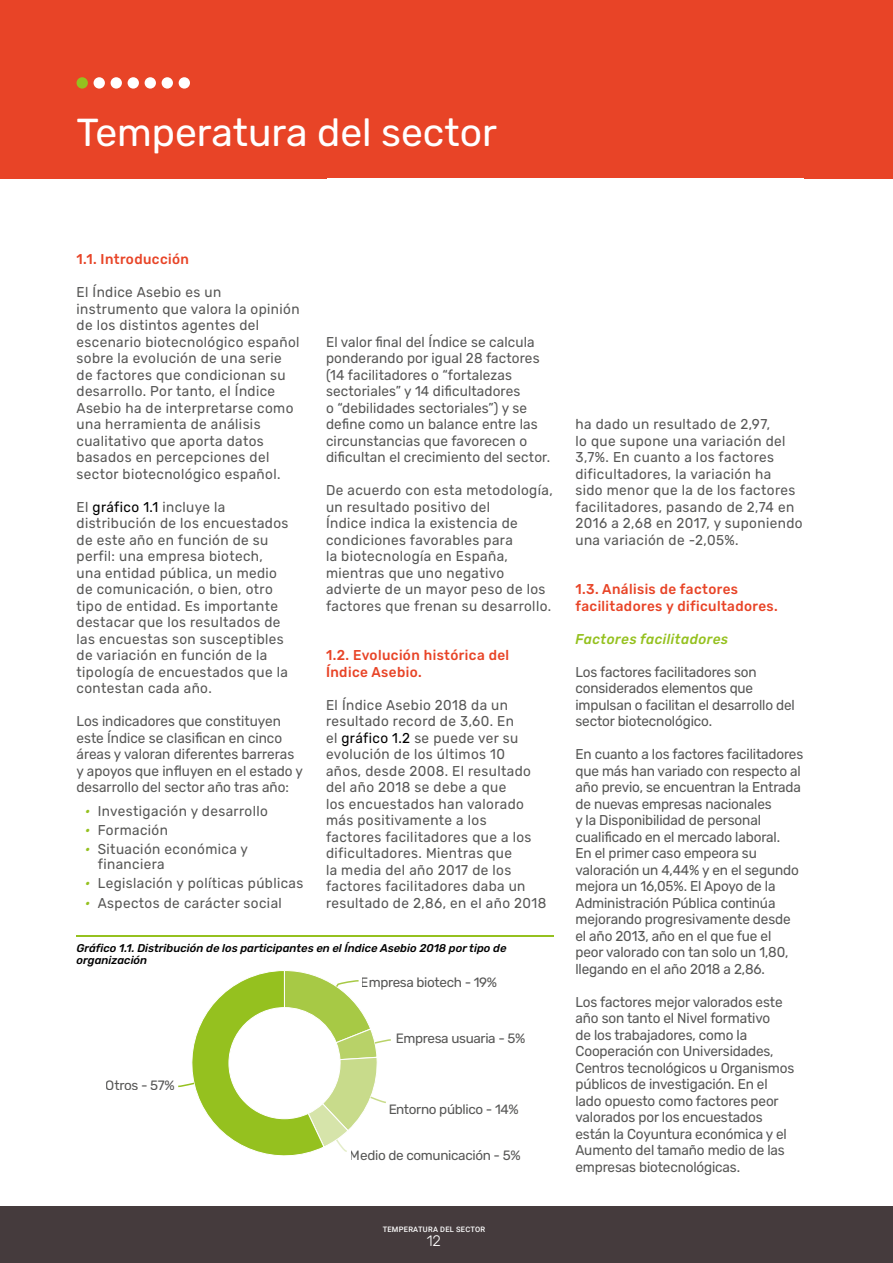
<style>
.page{position:relative;width:893px;height:1263px;background:#fff}
.page>*{position:absolute;margin:0;border:0;box-sizing:border-box;transform-origin:0 0}
.Título_capítulo_-_pá{font:39px "Rubik";color:#fff}
.t1{font:300 15px "Rubik";color:#fff}
.Texto_base{font:14.25px/16.5px "Rubik";letter-spacing:.025em;color:#575756;scale:.95 1}
.Texto_base-2{font:14.25px/16.5px "Rubik";letter-spacing:-.01em;color:#575756;scale:.95 1}
.Texto_base-3{font:14.25px/16.5px "Rubik";color:#575756;scale:.95 1}
.subcapítulo{font:500 14.25px/16.5px "Rubik";letter-spacing:.03em;color:#e84427;scale:.95 1}
.Texto_base-4{font:italic 500 14.25px "Rubik";letter-spacing:.03em;color:#95c11f;scale:.95 1}
.t2{font:13.5px "Rubik";letter-spacing:-.025em;color:#575756}
.pie_de_foto{font:italic 500 11.25px/12px "Rubik";color:#000}
.t3{font:500 7.5px "Roboto";letter-spacing:.035em;color:#fff}
.s1{color:#000}
.s2{font-weight:500;font-style:italic;color:#95c11f}
</style>
<div class="page">
<div style="left:0;top:1206px;width:893px;height:57px;background:#453b3d"></div>
<div style="left:0;top:0;width:893px;height:179px;background:#e84427"></div>
<hr style="left:77px;top:935px;width:477px;height:2px;background:#95c11f">
<svg style="left:178px;top:970px;width:213px;height:186px"></svg>
<div style="left:128px;top:77px;width:11px;height:12px;background:#fff;border-radius:50%"></div>
<div style="left:111px;top:77px;width:11px;height:12px;background:#fff;border-radius:50%"></div>
<div style="left:179px;top:77px;width:11px;height:12px;background:#fff;border-radius:50%"></div>
<div style="left:94px;top:77px;width:11px;height:12px;background:#fff;border-radius:50%"></div>
<div style="left:162px;top:77px;width:11px;height:12px;background:#fff;border-radius:50%"></div>
<div style="left:77px;top:77px;width:11px;height:12px;background:#95c11f;border-radius:50%"></div>
<div style="left:145px;top:77px;width:11px;height:12px;background:#fff;border-radius:50%"></div>
<p class="Título_capítulo_-_pá" style="left:77px;top:110px;width:422px">Temperatura del sector</p>
<p class="subcapítulo" style="left:77px;top:251px;width:120px">1.1. Introducción</p>
<p class="Texto_base" style="left:77px;top:284px;width:236px">El Índice Asebio es un instrumento que valora la opinión de los distintos agentes del escenario biotecnológico español sobre la evolución de una serie de factores que condicionan su desarrollo. Por tanto, el Índice<br>Asebio ha de interpretarse como una herramienta de análisis cualitativo que aporta datos basados en percepciones del sector biotecnológico español.</p>
<p class="Texto_base" style="left:77px;top:499px;width:225px">El <span class="s1">gráfico 1.1</span> incluye la distribución de los encuestados de este año en función de su perfil: una empresa biotech, una entidad pública, un medio de comunicación, o bien, otro tipo de entidad. Es importante destacar que los resultados de las encuestas son susceptibles de variación en función de la tipología de encuestados que la contestan cada año.</p>
<p class="Texto_base-3" style="left:77px;top:713px;width:240px">Los indicadores que constituyen este Índice se clasifican en cinco áreas y valoran diferentes barreras y apoyos que influyen en el estado y desarrollo del sector año tras año:</p>
<p class="Texto_base" style="left:85px;top:803px;width:194px"><span class="s2">•</span> Investigación y desarrollo</p>
<p class="Texto_base" style="left:85px;top:822px;width:89px"><span class="s2">•</span> Formación</p>
<p class="Texto_base" style="left:98px;top:842px;width:160px;line-height:15px;text-indent:-13px"><span class="s2">•</span> Situación económica y financiera</p>
<p class="Texto_base" style="left:85px;top:875px;width:231px"><span class="s2">•</span> Legislación y políticas públicas</p>
<p class="Texto_base" style="left:85px;top:895px;width:209px"><span class="s2">•</span> Aspectos de carácter social</p>
<p class="Texto_base" style="left:326px;top:334px;width:237px">El valor final del Índice se calcula ponderando por igual 28 factores (14 facilitadores o “fortalezas sectoriales” y 14 dificultadores<br>o “debilidades sectoriales”) y se define como un balance entre las circunstancias que favorecen o dificultan el crecimiento del sector.</p>
<p class="Texto_base" style="left:326px;top:482px;width:240px">De acuerdo con esta metodología, un resultado positivo del<br>Índice indica la existencia de condiciones favorables para<br>la biotecnología en España, mientras que uno negativo advierte de un mayor peso de los factores que frenan su desarrollo.</p>
<p class="subcapítulo" style="left:326px;top:647px;width:194px">1.2. Evolución histórica del<br>Índice Asebio.</p>
<p class="Texto_base" style="left:326px;top:697px;width:234px">El Índice Asebio 2018 da un resultado record de 3,60. En<br>el <span class="s1">gráfico 1.2</span> se puede ver su evolución de los últimos 10<br>años, desde 2008. El resultado del año 2018 se debe a que<br>los encuestados han valorado más positivamente a los<br>factores facilitadores que a los dificultadores. Mientras que<br>la media del año 2017 de los factores facilitadores daba un resultado de 2,86, en el año 2018</p>
<p class="pie_de_foto" style="left:77px;top:943px;width:431px">Gráfico 1.1. Distribución de los participantes en el Índice Asebio 2018 por tipo de organización</p>
<p class="t2" style="left:361px;top:974px;width:138px">Empresa biotech - 19%</p>
<p class="t2" style="left:106px;top:1077px;width:71px">Otros - 57%</p>
<p class="t2" style="left:396px;top:1030px;width:131px">Empresa usuaria - 5%</p>
<p class="t2" style="left:388px;top:1101px;width:132px">Entorno público - 14%</p>
<p class="t2" style="left:350px;top:1148px;width:172px">Medio de comunicación - 5%</p>
<p class="t3" style="left:383px;top:1224px;width:104px">TEMPERATURA DEL SECTOR</p>
<p class="t1" style="left:427px;top:1232px;width:16px">12</p>
<p class="Texto_base" style="left:575px;top:416px;width:241px">ha dado un resultado de 2,97,<br>lo que supone una variación del<br>3,7%. En cuanto a los factores dificultadores, la variación ha<br>sido menor que la de los factores facilitadores, pasando de 2,74 en<br>2016 a 2,68 en 2017, y suponiendo una variación de -2,05%.</p>
<p class="subcapítulo" style="left:575px;top:581px;width:215px">1.3. Análisis de factores facilitadores y dificultadores.</p>
<p class="Texto_base-4" style="left:575px;top:631px;width:162px">Factores facilitadores</p>
<p class="Texto_base-2" style="left:575px;top:664px;width:232px">Los factores facilitadores son considerados elementos que impulsan o facilitan el desarrollo del sector biotecnológico.</p>
<p class="Texto_base-2" style="left:575px;top:746px;width:241px">En cuanto a los factores facilitadores que más han variado con respecto al año previo, se encuentran la Entrada de nuevas empresas nacionales<br>y la Disponibilidad de personal cualificado en el mercado laboral.<br>En el primer caso empeora su valoración un 4,44% y en el segundo mejora un 16,05%. El Apoyo de la<br>Administración Pública continúa mejorando progresivamente desde el año 2013, año en el que fue el<br>peor valorado con tan solo un 1,80, llegando en el año 2018 a 2,86.</p>
<p class="Texto_base-2" style="left:575px;top:994px;width:232px">Los factores mejor valorados este año son tanto el Nivel formativo<br>de los trabajadores, como la<br>Cooperación con Universidades,<br>Centros tecnológicos u Organismos públicos de investigación. En el lado opuesto como factores peor valorados por los encuestados están la Coyuntura económica y el<br>Aumento del tamaño medio de las empresas biotecnológicas.</p>
</div>
